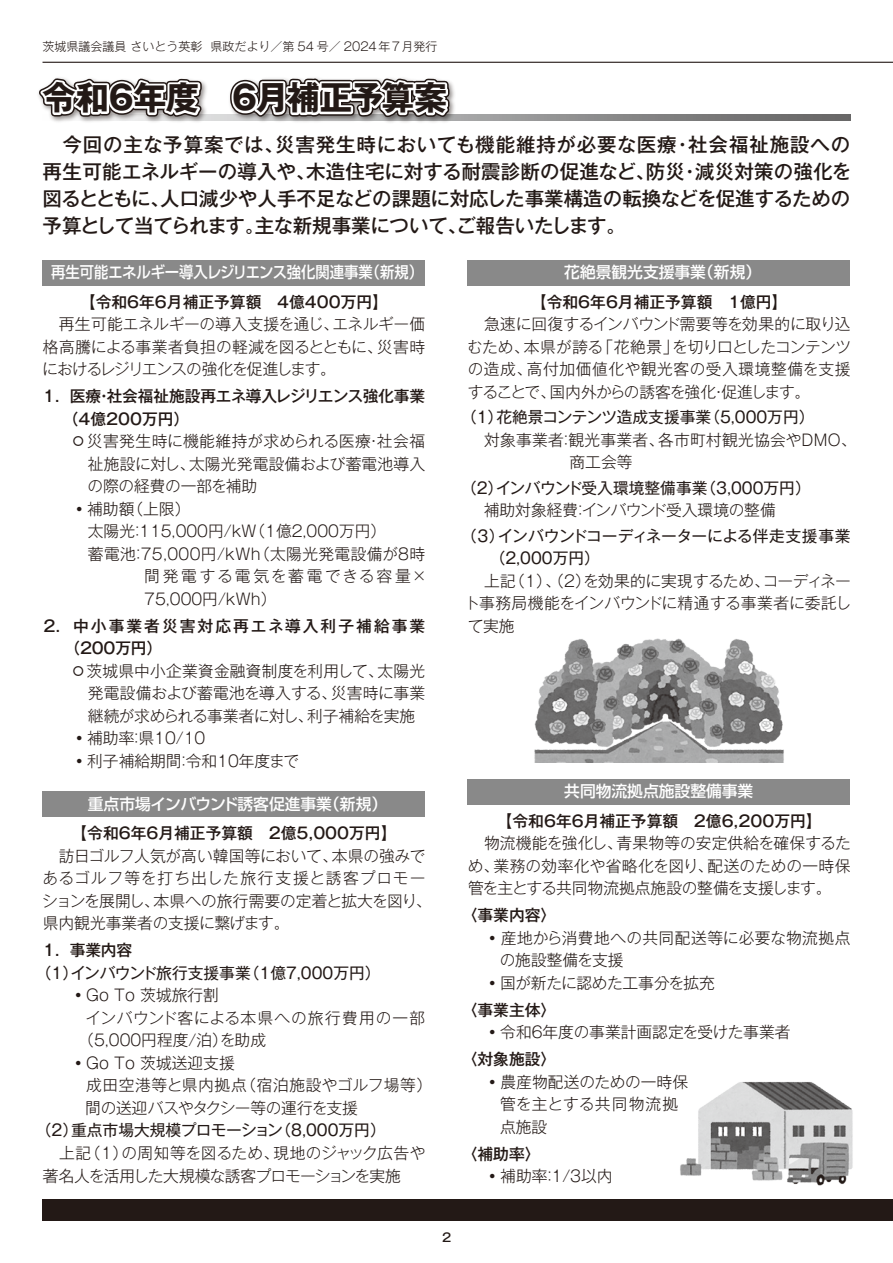
<style>
.page{position:relative;width:893px;height:1263px;background:#fff}
.page>*{position:absolute;margin:0;border:0;box-sizing:border-box;transform-origin:0 0}
.t1{font:700 33px "Gothic MB101 Pro";letter-spacing:-.015em;color:#231916}
.t2{font:500 19.5px/27px "Gothic MB101 Pro";letter-spacing:-.015em;color:#231916;text-align:justify}
.t3{font:300 15.75px/22.5px "Gothic MB101 Pro";color:#231916;text-align:justify}
.t4{font:500 15.75px/22.5px "Gothic MB101 Pro";color:#231916}
.t5{font:15.75px/22.5px "Gothic MB101 Pro";color:#231916}
.t6{font:300 15.75px/22.5px "Gothic MB101 Pro";letter-spacing:-.035em;color:#231916}
.t7{font:300 15.75px "Gothic MB101 Pro";letter-spacing:.03em;color:#231916}
.t8{font:500 15.75px "Shin Go Pro";color:#fff}
.t9{font:300 15.75px "Gothic MB101 Pro";letter-spacing:-.02em;color:#231916}
.t10{font:500 15.75px/22.5px "Gothic MB101 Pro";letter-spacing:.13em;color:#231916}
.t11{font:500 15.75px "Shin Go Pro";color:#fff;scale:.91 1}
.t12{font:300 15.75px "Gothic MB101 Pro";letter-spacing:.025em;color:#231916}
.t13{font:300 15.75px "Gothic MB101 Pro";letter-spacing:-.03em;color:#231916}
.t14{font:300 15.75px "Gothic MB101 Pro";letter-spacing:.04em;color:#231916}
.t15{font:300 15.75px "Gothic MB101 Pro";letter-spacing:.055em;color:#231916}
.t16{font:300 15.75px "Gothic MB101 Pro";letter-spacing:.14em;color:#231916}
.t17{font:300 15.75px "Gothic MB101 Pro";letter-spacing:-.025em;color:#231916}
.t18{font:300 12px "Gothic MB101 Pro";color:#231916}
.t19{font:500 12px "Gothic MB101 Pro";color:#231916}
</style>
<div class="page">
<div style="left:43px;top:1199px;width:850px;height:21px;background:#231916"></div>
<hr style="left:43px;top:62px;width:850px;height:1px;background:#231916">
<div style="left:468px;top:260px;width:382px;height:25px;background:#898989"></div>
<div style="left:468px;top:779px;width:382px;height:25px;background:#898989"></div>
<div style="left:43px;top:260px;width:382px;height:25px;background:#898989"></div>
<div style="left:43px;top:791px;width:382px;height:26px;background:#898989"></div>
<img style="left:680px;top:1081px;width:173px;height:105px">
<img style="left:534px;top:638px;width:250px;height:124px">
<svg style="left:464px;top:114px;width:386px;height:7px"></svg>
<svg style="left:37px;top:77px;width:175px;height:46px"></svg>
<svg style="left:226px;top:77px;width:238px;height:47px"></svg>
<p class="t18" style="left:43px;top:37px;width:397px">茨城県議会議員 さいとう英彰 県政だより／第 54 号／ 2024年7月発行</p>
<h1 class="t1" style="left:43px;top:70px;width:406px">令和6年度　6月補正予算案</h1>
<p class="t2" style="left:43px;top:129px;width:810px;text-indent:20px">今回の主な予算案では、災害発生時においても機能維持が必要な医療・社会福祉施設への再生可能エネルギーの導入や、木造住宅に対する耐震診断の促進など、防災・減災対策の強化を図るとともに、人口減少や人手不足などの課題に対応した事業構造の転換などを促進するための予算として当てられます。主な新規事業について、ご報告いたします。</p>
<p class="t11" style="left:51px;top:259px;width:410px">再生可能エネルギー導入レジリエンス強化関連事業（新規）</p>
<p class="t4" style="left:80px;top:289px;width:310px">【令和6年6月補正予算額　4億400万円】</p>
<p class="t3" style="left:42px;top:311px;width:385px">　再生可能エネルギーの導入支援を通じ、エネルギー価格高騰による事業者負担の軽減を図るとともに、災害時におけるレジリエンスの強化を促進します。</p>
<p class="t4" style="left:63px;top:383px;width:364px;text-indent:-20px">1. 医療・社会福祉施設再エネ導入レジリエンス強化事業（4億200万円）</p>
<p class="t7" style="left:71px;top:428px;width:356px">○災害発生時に機能維持が求められる医療・社会福</p>
<p class="t3" style="left:88px;top:450px;width:339px">祉施設に対し、太陽光発電設備および蓄電池導入</p>
<p class="t9" style="left:88px;top:473px;width:171px">の際の経費の一部を補助</p>
<p class="t3" style="left:71px;top:495px;width:121px">・補助額（上限）</p>
<p class="t3" style="left:88px;top:518px;width:300px">太陽光：115,000円/kW（1億2,000万円）</p>
<p class="t12" style="left:88px;top:541px;width:339px">蓄電池：75,000円/kWh（太陽光発電設備が8時</p>
<p class="t16" style="left:144px;top:563px;width:284px">間発電する電気を蓄電できる容量×</p>
<p class="t3" style="left:144px;top:585px;width:134px">75,000円/kWh）</p>
<p class="t10" style="left:64px;top:613px;width:362px;text-indent:-21px">2. 中小事業者災害対応再エネ導入利子補給事業（200万円）</p>
<p class="t3" style="left:71px;top:657px;width:356px">○茨城県中小企業資金融資制度を利用して、太陽光</p>
<p class="t3" style="left:88px;top:680px;width:339px">発電設備および蓄電池を導入する、災害時に事業</p>
<p class="t13" style="left:88px;top:703px;width:329px">継続が求められる事業者に対し、利子補給を実施</p>
<p class="t3" style="left:71px;top:725px;width:135px">・補助率：県10/10</p>
<p class="t3" style="left:71px;top:747px;width:229px">・利子補給期間：令和10年度まで</p>
<p class="t8" style="left:88px;top:791px;width:301px">重点市場インバウンド誘客促進事業（新規）</p>
<p class="t4" style="left:71px;top:820px;width:327px">【令和6年6月補正予算額　2億5,000万円】</p>
<p class="t3" style="left:42px;top:842px;width:391px;text-align:left">　訪日ゴルフ人気が高い韓国等において、本県の強みであるゴルフ等を打ち出した旅行支援と誘客プロモーションを展開し、本県への旅行需要の定着と拡大を図り、県内観光事業者の支援に繋げます。</p>
<p class="t4" style="left:43px;top:937px;width:91px">1. 事業内容</p>
<p class="t5" style="left:36px;top:959px;width:346px">（1）インバウンド旅行支援事業（1億7,000万円）</p>
<p class="t3" style="left:71px;top:982px;width:150px">・Go To 茨城旅行割</p>
<p class="t15" style="left:86px;top:1005px;width:341px">インバウンド客による本県への旅行費用の一部</p>
<p class="t3" style="left:78px;top:1027px;width:189px">（5,000円程度/泊）を助成</p>
<p class="t3" style="left:71px;top:1049px;width:166px">・Go To 茨城送迎支援</p>
<p class="t14" style="left:86px;top:1072px;width:347px">成田空港等と県内拠点（宿泊施設やゴルフ場等）</p>
<p class="t9" style="left:85px;top:1095px;width:274px">間の送迎バスやタクシー等の運行を支援</p>
<p class="t5" style="left:36px;top:1117px;width:351px">（2）重点市場大規模プロモーション（8,000万円）</p>
<p class="t6" style="left:43px;top:1139px;width:384px">　上記（1）の周知等を図るため、現地のジャック広告や著名人を活用した大規模な誘客プロモーションを実施</p>
<p class="t8" style="left:564px;top:259px;width:198px">花絶景観光支援事業（新規）</p>
<p class="t4" style="left:531px;top:289px;width:258px">【令和6年6月補正予算額　1億円】</p>
<p class="t3" style="left:467px;top:311px;width:386px">　急速に回復するインバウンド需要等を効果的に取り込むため、本県が誇る「花絶景」を切り口としたコンテンツの造成、高付加価値化や観光客の受入環境整備を支援することで、国内外からの誘客を強化・促進します。</p>
<p class="t5" style="left:461px;top:404px;width:355px">（1）花絶景コンテンツ造成支援事業（5,000万円）</p>
<p class="t3" style="left:569px;top:426px;width:289px;text-indent:-101px">　対象事業者：観光事業者、各市町村観光協会やDMO、商工会等</p>
<p class="t5" style="left:461px;top:474px;width:351px">（2）インバウンド受入環境整備事業（3,000万円）</p>
<p class="t3" style="left:468px;top:497px;width:309px">　補助対象経費：インバウンド受入環境の整備</p>
<p class="t5" style="left:490px;top:522px;width:362px;text-indent:-29px">（3）インバウンドコーディネーターによる伴走支援事業（2,000万円）</p>
<p class="t3" style="left:464px;top:567px;width:388px">　上記（1）、（2）を効果的に実現するため、コーディネート事務局機能をインバウンドに精通する事業者に委託して実施</p>
<p class="t8" style="left:564px;top:778px;width:190px">共同物流拠点施設整備事業</p>
<p class="t4" style="left:496px;top:807px;width:327px">【令和6年6月補正予算額　2億6,200万円】</p>
<p class="t3" style="left:468px;top:830px;width:384px">　物流機能を強化し、青果物等の安定供給を確保するため、業務の効率化や省略化を図り、配送のための一時保管を主とする共同物流拠点施設の整備を支援します。</p>
<p class="t4" style="left:462px;top:902px;width:96px">〈事業内容〉</p>
<p class="t7" style="left:484px;top:925px;width:367px">・産地から消費地への共同配送等に必要な物流拠点</p>
<p class="t3" style="left:500px;top:947px;width:125px">の施設整備を支援</p>
<p class="t17" style="left:484px;top:970px;width:232px">・国が新たに認めた工事分を拡充</p>
<p class="t4" style="left:462px;top:996px;width:96px">〈事業主体〉</p>
<p class="t3" style="left:484px;top:1019px;width:307px">・令和6年度の事業計画認定を受けた事業者</p>
<p class="t4" style="left:462px;top:1046px;width:96px">〈対象施設〉</p>
<p class="t3" style="left:500px;top:1068px;width:190px;text-align:left;text-indent:-16px">・農産物配送のための一時保管を主とする共同物流拠点施設</p>
<p class="t4" style="left:462px;top:1140px;width:80px">〈補助率〉</p>
<p class="t3" style="left:484px;top:1163px;width:129px">・補助率：1/3以内</p>
<p class="t19" style="left:442px;top:1227px;width:11px">2</p>
</div>
